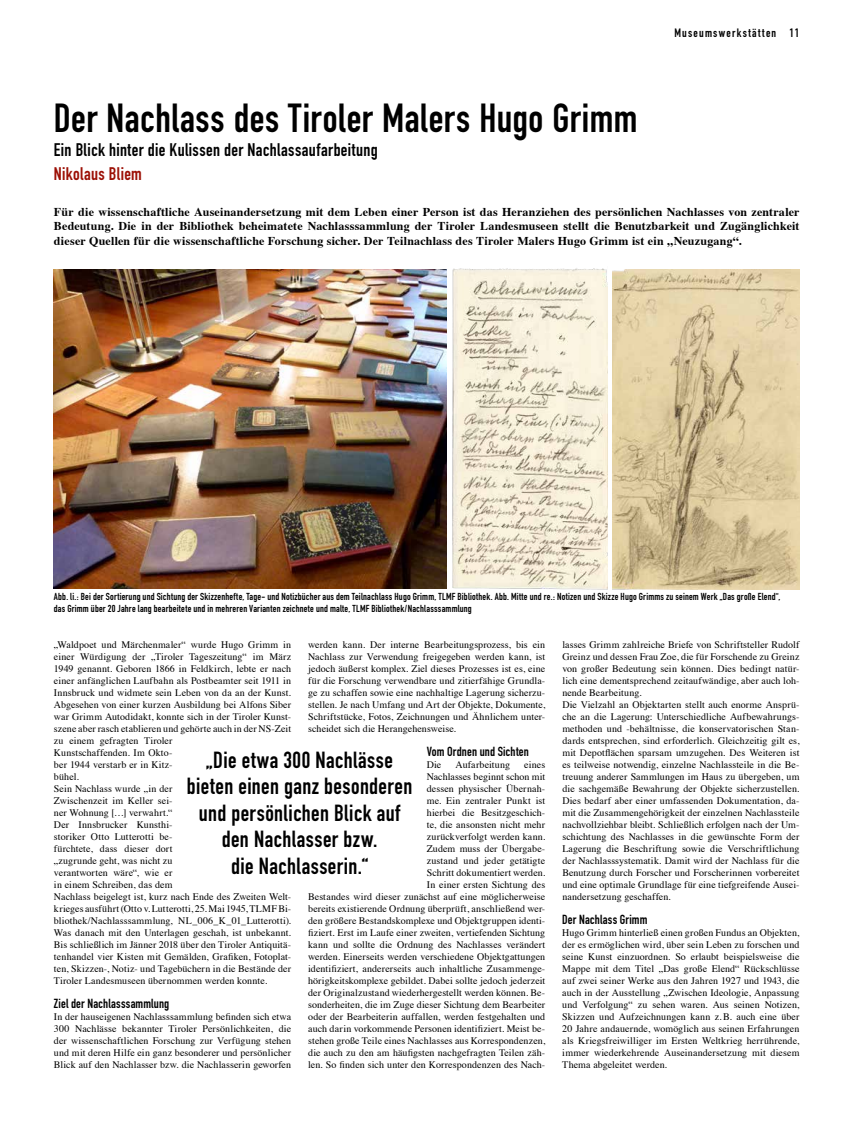
<style>
.page{position:relative;width:842px;height:1134px;background:#fff}
.page>*{position:absolute;margin:0;border:0;box-sizing:border-box;transform-origin:0 0}
.t1{font:40px "DIN Engschrift";letter-spacing:.015em;color:#000}
.t2{font:23px/26.4px "DIN Engschrift";letter-spacing:.015em;color:#000;text-align:center}
.t3{font:18px "DIN Engschrift";letter-spacing:.02em;color:#000}
.t4{font:18px "DIN Engschrift";letter-spacing:.02em;color:#9c1006}
.t5{font:13px "DIN Engschrift";letter-spacing:.01em;color:#000}
.t6{font:700 12px/14.4px "Times";letter-spacing:.015em;color:#000;text-align:justify}
.t7{font:12px "DIN Engschrift";letter-spacing:.105em;color:#000}
.t8{font:10px/12px "Times";letter-spacing:.01em;color:#000;text-align:justify}
.t9{font:10px/12px "DIN Engschrift";letter-spacing:.015em;color:#000}
</style>
<div class="page">
<img style="left:54px;top:269px;width:392px;height:319px">
<img style="left:452px;top:268px;width:155px;height:322px">
<img style="left:613px;top:269px;width:186px;height:320px">
<p class="t7" style="left:674px;top:26px;width:126px">Museumswerkstätten 11</p>
<h1 class="t1" style="left:54px;top:95px;width:585px">Der Nachlass des Tiroler Malers Hugo Grimm</h1>
<h3 class="t3" style="left:54px;top:139px;width:325px">Ein Blick hinter die Kulissen der Nachlassaufarbeitung</h3>
<h3 class="t4" style="left:54px;top:163px;width:90px">Nikolaus Bliem</h3>
<p class="t6" style="left:54px;top:203px;width:747px">Für die wissenschaftliche Auseinandersetzung mit dem Leben einer Person ist das Heranziehen des persönlichen Nachlasses von zentraler Bedeutung. Die in der Bibliothek beheimatete Nachlasssammlung der Tiroler Landesmuseen stellt die Benutzbarkeit und Zugänglichkeit dieser Quellen für die wissenschaftliche Forschung sicher. Der Teilnachlass des Tiroler Malers Hugo Grimm ist ein „Neuzugang“.</p>
<p class="t9" style="left:54px;top:591px;width:728px">Abb. li.: Bei der Sortierung und Sichtung der Skizzenhefte, Tage- und Notizbücher aus dem Teilnachlass Hugo Grimm, TLMF Bibliothek. Abb. Mitte und re.: Notizen und Skizze Hugo Grimms zu seinem Werk „Das große Elend“, das Grimm über 20 Jahre lang bearbeitete und in mehreren Varianten zeichnete und malte, TLMF Bibliothek/Nachlasssammlung</p>
<p class="t8" style="left:54px;top:638px;width:239px;text-align:left">„Waldpoet und Märchenmaler“ wurde Hugo Grimm in einer Würdigung der „Tiroler Tageszeitung“ im März 1949 genannt. Geboren 1866 in Feldkirch, lebte er nach einer anfänglichen Laufbahn als Postbeamter seit 1911 in Innsbruck und widmete sein Leben von da an der Kunst.<br>Abgesehen von einer kurzen Ausbildung bei Alfons Siber war Grimm Autodidakt, konnte sich in der Tiroler Kunst&shy;szene aber rasch etablieren und gehörte auch in der NS-Zeit zu einem gefragten Tiroler<br>Kunstschaffenden. Im Okto-<br>ber 1944 verstarb er in Kitz-<br>bühel.<br>Sein Nachlass wurde „in der<br>Zwischenzeit im Keller sei-<br>ner Wohnung […] verwahrt.“<br>Der Innsbrucker Kunsthi-<br>storiker Otto Lutterotti be-<br>fürchtete, dass dieser dort<br>„zugrunde geht, was nicht zu<br>verantworten wäre“, wie er<br>in einem Schreiben, das dem<br>Nachlass beigelegt ist, kurz nach Ende des Zweiten Welt&shy;krieges ausführt (Otto v. Lutterotti, 25. Mai 1945, TLMF Bi&shy;bliothek/Nachlasssammlung, NL_006_K_01_Lutterotti).<br>Was danach mit den Unterlagen geschah, ist unbekannt.<br>Bis schließlich im Jänner 2018 über den Tiroler Antiquitä&shy;tenhandel vier Kisten mit Gemälden, Grafiken, Fotoplat&shy;ten, Skizzen-, Notiz- und Tagebüchern in die Bestände der Tiroler Landesmuseen übernommen werden konnte.</p>
<h3 class="t5" style="left:54px;top:996px;width:117px">Ziel der Nachlasssammlung</h3>
<p class="t8" style="left:54px;top:1010px;width:239px">In der hauseigenen Nachlasssammlung befinden sich etwa 300 Nachlässe bekannter Tiroler Persönlichkeiten, die der wissenschaftlichen Forschung zur Verfügung stehen und mit deren Hilfe ein ganz besonderer und persönlicher Blick auf den Nachlasser bzw. die Nachlasserin geworfen</p>
<p class="t8" style="left:308px;top:638px;width:239px">werden kann. Der interne Bearbeitungsprozess, bis ein Nachlass zur Verwendung freigegeben werden kann, ist jedoch äußerst komplex. Ziel dieses Prozesses ist es, eine für die Forschung verwendbare und zitierfähige Grundla&shy;ge zu schaffen sowie eine nachhaltige Lagerung sicherzu&shy;stellen. Je nach Umfang und Art der Objekte, Dokumente, Schriftstücke, Fotos, Zeichnungen und Ähnlichem unter&shy;scheidet sich die Herangehensweise.</p>
<h3 class="t5" style="left:427px;top:744px;width:104px">Vom Ordnen und Sichten</h3>
<p class="t8" style="left:427px;top:758px;width:16px">Die</p>
<p class="t8" style="left:456px;top:758px;width:56px">Aufarbeitung</p>
<h2 class="t2" style="left:187px;top:747px;width:227px">„Die etwa 300 Nachlässe bieten einen ganz besonderen und persönlichen Blick auf den Nachlasser bzw.<br>die Nachlasserin.“</h2>
<p class="t8" style="left:308px;top:758px;width:239px;text-align:right">eines<br>Nachlasses beginnt schon mit<br>dessen physischer Übernah-<br>me. Ein zentraler Punkt ist<br>hierbei die Besitzgeschich-<br>te, die ansonsten nicht mehr<br>zurückverfolgt werden kann.<br>Zudem muss der Übergabe-<br>zustand und jeder getätigte<br>Schritt dokumentiert werden.<br>In einer ersten Sichtung des<br>Bestandes wird dieser zunächst auf eine möglicherweise bereits existierende Ordnung überprüft, anschließend wer&shy;den größere Bestandskomplexe und Objektgruppen identi&shy;fiziert. Erst im Laufe einer zweiten, vertiefenden Sichtung kann und sollte die Ordnung des Nachlasses verändert werden. Einerseits werden verschiedene Objektgattungen identifiziert, andererseits auch inhaltliche Zusammenge&shy;hörigkeitskomplexe gebildet. Dabei sollte jedoch jederzeit der Originalzustand wiederhergestellt werden können. Be&shy;sonderheiten, die im Zuge dieser Sichtung dem Bearbeiter oder der Bearbeiterin auffallen, werden festgehalten und auch darin vorkommende Personen identifiziert. Meist be&shy;stehen große Teile eines Nachlasses aus Korrespondenzen, die auch zu den am häufigsten nachgefragten Teilen zäh&shy;len. So finden sich unter den Korrespondenzen des Nach-</p>
<p class="t8" style="left:562px;top:638px;width:239px;text-align:left">lasses Grimm zahlreiche Briefe von Schriftsteller Rudolf Greinz und dessen Frau Zoe, die für Forschende zu Greinz von großer Bedeutung sein können. Dies bedingt natür&shy;lich eine dementsprechend zeitaufwändige, aber auch loh&shy;nende Bearbeitung.<br>Die Vielzahl an Objektarten stellt auch enorme Ansprü&shy;che an die Lagerung: Unterschiedliche Aufbewahrungs&shy;methoden und -behältnisse, die konservatorischen Stan&shy;dards entsprechen, sind erforderlich. Gleichzeitig gilt es, mit Depotflächen sparsam umzugehen. Des Weiteren ist es teilweise notwendig, einzelne Nachlassteile in die Be&shy;treuung anderer Sammlungen im Haus zu übergeben, um die sachgemäße Bewahrung der Objekte sicherzustellen.<br>Dies bedarf aber einer umfassenden Dokumentation, da&shy;mit die Zusammengehörigkeit der einzelnen Nachlassteile nachvollziehbar bleibt. Schließlich erfolgen nach der Um&shy;schichtung des Nachlasses in die gewünschte Form der Lagerung die Beschriftung sowie die Verschriftlichung der Nachlasssystematik. Damit wird der Nachlass für die Benutzung durch Forscher und Forscherinnen vorbereitet und eine optimale Grundlage für eine tiefgreifende Ausei&shy;nandersetzung geschaffen.</p>
<h3 class="t5" style="left:562px;top:912px;width:87px">Der Nachlass Grimm</h3>
<p class="t8" style="left:562px;top:926px;width:239px">Hugo Grimm hinterließ einen großen Fundus an Objekten, der es ermöglichen wird, über sein Leben zu forschen und seine Kunst einzuordnen. So erlaubt beispielsweise die Mappe mit dem Titel „Das große Elend“ Rückschlüsse auf zwei seiner Werke aus den Jahren 1927 und 1943, die auch in der Ausstellung „Zwischen Ideologie, Anpassung und Verfolgung“ zu sehen waren. Aus seinen Notizen, Skizzen und Aufzeichnungen kann z.B. auch eine über 20 Jahre andauernde, womöglich aus seinen Erfahrungen als Kriegsfreiwilliger im Ersten Weltkrieg herrührende, immer wiederkehrende Auseinandersetzung mit diesem Thema abgeleitet werden.</p>
</div>
